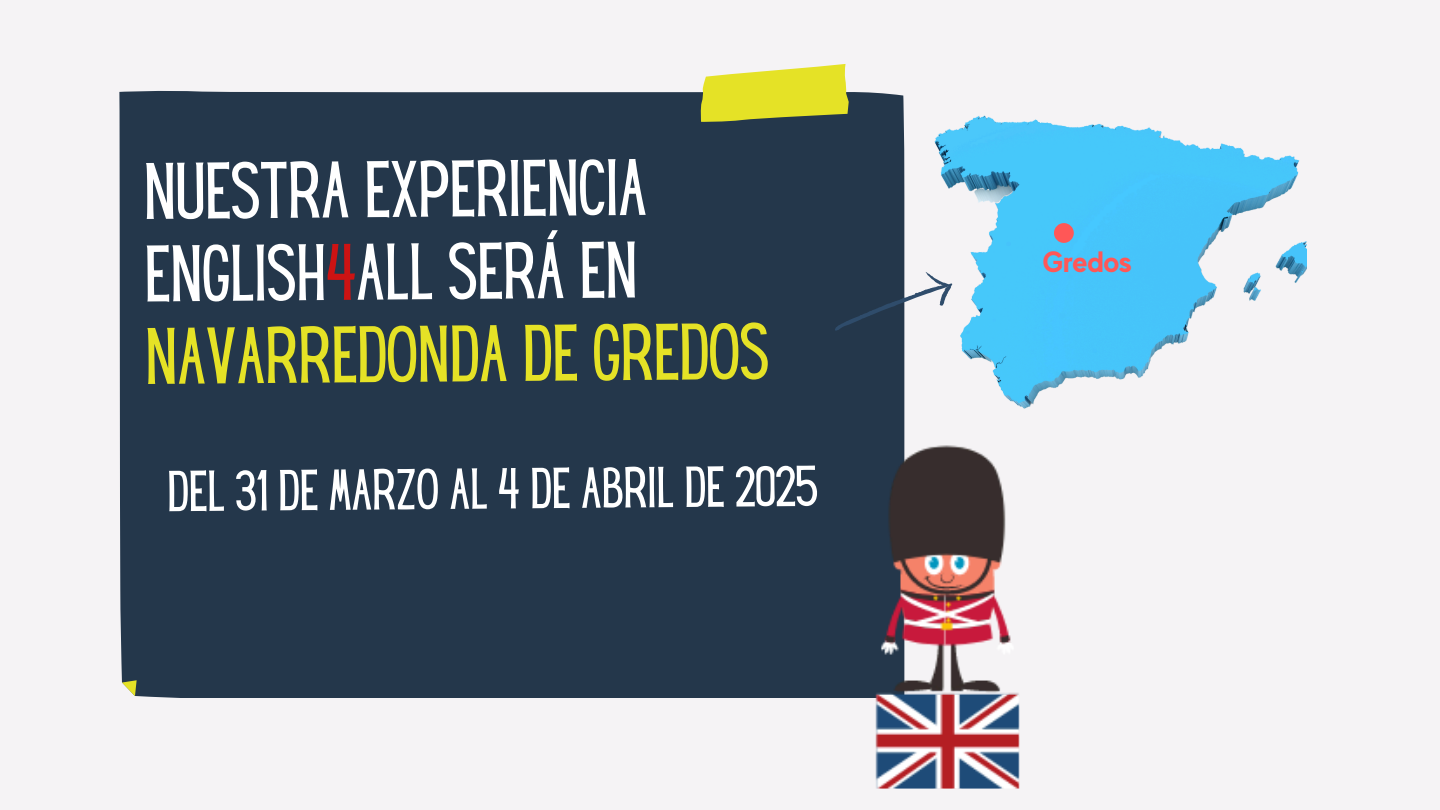
<style>
.page{position:relative;width:1440px;height:810px;background:#f5f3f5}
.page>*{position:absolute;margin:0;border:0;box-sizing:border-box;transform-origin:0 0}
.t1{font:70px "Hey Gotcha";letter-spacing:-.01em;color:#fff}
.t2{font:70px "Hey Gotcha";letter-spacing:-.01em;color:#e5e226}
.t3{font:50.5px "Hey Gotcha";letter-spacing:-.01em;color:#fff}
.t4{font:700 29.4px "MADE Evolve Sans";color:#ff5757}
.s1{color:#cd1313}
</style>
<div class="page">
<img style="left:934px;top:115px;width:372px;height:266px">
<div style="left:119px;top:91px;width:785px;height:607px;background:#24374b"></div>
<svg style="left:122px;top:64px;width:727px;height:632px;background:#324352"></svg>
<svg style="left:827px;top:264px;width:132px;height:70px"></svg>
<div style="left:1054px;top:223px;width:20px;height:20px;background:#ff5757;border-radius:50%"></div>
<img style="left:512px;top:381px;width:552px;height:408px">
<h1 class="t1" style="left:144px;top:161px;width:505px">NUESTRA EXPERIENCIA</h1>
<h1 class="t1" style="left:145px;top:244px;width:495px">ENGLISH<span class="s1">4</span>ALL SERÁ EN</h1>
<p class="t2" style="left:145px;top:326px;width:626px">NAVARREDONDA DE GREDOS</p>
<h2 class="t3" style="left:167px;top:468px;width:653px">del 31 DE MARZO AL 4 DE ABRIL DE 2025</h2>
<h1 class="t4" style="left:1042px;top:245px;width:91px">Gredos</h1>
</div>
